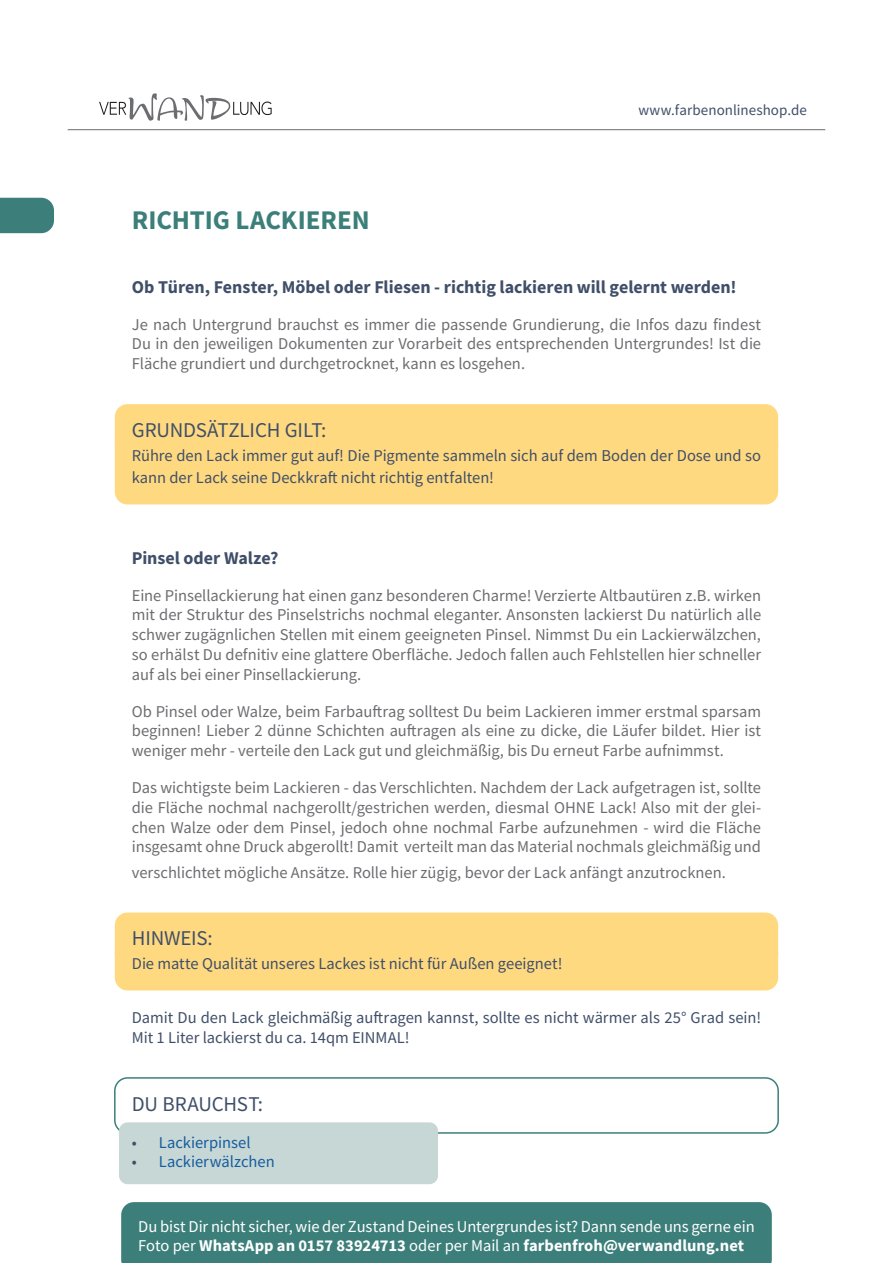
<style>
.page{position:relative;width:893px;height:1263px;background:#fff}
.page>*{position:absolute;margin:0;border:0;box-sizing:border-box;transform-origin:0 0}
.Überschrift{font:700 27px "Source Sans Pro";letter-spacing:-.005em;color:#3c7f7a}
.T_I_P_P_an_sich{font:21px "Source Sans Pro";letter-spacing:-.01em;color:#404f69}
.DU_BRAUCHST{font:21px "Source Sans Pro";letter-spacing:-.005em;color:#404f69}
.Frage___Gegebenheit{font:700 18px "Source Sans Pro";color:#404f69}
.Antwort___Anleitung{font:16.5px/19.8px "Source Sans Pro";letter-spacing:-.005em;color:#6c6d70;text-align:justify}
.Tipp{font:16.5px/21.6px "Source Sans Pro";color:#404f69}
.t1{font:16.5px/19.8px "Source Sans Pro";color:#fff}
.Antwort___Anleitung-2{font:16.5px/19.8px "Source Sans Pro";letter-spacing:-.005em;color:#404f69}
.t2{font:16.5px "Source Sans Pro";color:#175d9e}
.t3{font:15px "Source Sans Pro";letter-spacing:.005em;color:#404f69}
.s1{color:#404f69}
.s2{font-weight:700}
</style>
<div class="page">
<hr style="left:68px;top:129px;width:757px;height:1px;background:#6c6d70">
<svg style="left:99px;top:93px;width:173px;height:28px"></svg>
<div style="left:0;top:198px;width:54px;height:35px;background:#3c7f7a"></div>
<div style="left:121px;top:1202px;width:651px;height:61px;background:#3c7f7a"></div>
<div style="left:115px;top:404px;width:663px;height:55px;background:#ffd97f;border-radius:13px"></div>
<div style="left:115px;top:432px;width:663px;height:72px;background:#ffd97f;border-radius:13px"></div>
<div style="left:115px;top:912px;width:663px;height:55px;background:#ffd97f;border-radius:13px"></div>
<div style="left:115px;top:940px;width:663px;height:50px;background:#ffd97f;border-radius:13px"></div>
<div style="left:114px;top:1077px;width:665px;height:57px;border:2px solid #3c7f7a;border-radius:13px"></div>
<div style="left:119px;top:1122px;width:319px;height:42px;background:#c6d7d5;border-radius:9px"></div>
<div style="left:119px;top:1142px;width:319px;height:42px;background:#c6d7d5;border-radius:9px"></div>
<p class="Überschrift" style="left:132px;top:201px;width:239px">RICHTIG LACKIEREN</p>
<p class="t3" style="left:638px;top:100px;width:170px">www.farbenonlineshop.de</p>
<p class="Frage___Gegebenheit" style="left:132px;top:275px;width:606px">Ob Türen, Fenster, Möbel oder Fliesen - richtig lackieren will gelernt werden!</p>
<p class="Antwort___Anleitung" style="left:132px;top:314px;width:631px">Je nach Untergrund brauchst es immer die passende Grundierung, die Infos dazu findest Du in den jeweiligen Dokumenten zur Vorarbeit des entsprechenden Untergrundes! Ist die Fläche grundiert und durchgetrocknet, kann es losgehen.</p>
<p class="T_I_P_P_an_sich" style="left:132px;top:417px;width:196px">GRUNDSÄTZLICH GILT:</p>
<p class="Tipp" style="left:132px;top:445px;width:631px">Rühre den Lack immer gut auf! Die Pigmente sammeln sich auf dem Boden der Dose und so kann der Lack seine Deckkraft nicht richtig entfalten!</p>
<p class="Frage___Gegebenheit" style="left:132px;top:545px;width:148px">Pinsel oder Walze?</p>
<p class="Antwort___Anleitung" style="left:132px;top:585px;width:631px">Eine Pinsellackierung hat einen ganz besonderen Charme! Verzierte Altbautüren z.B. wirken mit der Struktur des Pinselstrichs nochmal eleganter. Ansonsten lackierst Du natürlich alle schwer zugägnlichen Stellen mit einem geeigneten Pinsel. Nimmst Du ein Lackierwälzchen, so erhälst Du defnitiv eine glattere Oberfläche. Jedoch fallen auch Fehlstellen hier schneller auf als bei einer Pinsellackierung.</p>
<p class="Antwort___Anleitung" style="left:132px;top:701px;width:631px">Ob Pinsel oder Walze, beim Farbauftrag solltest Du beim Lackieren immer erstmal sparsam beginnen! Lieber 2 dünne Schichten auftragen als eine zu dicke, die Läufer bildet. Hier ist weniger mehr - verteile den Lack gut und gleichmäßig, bis Du erneut Farbe aufnimmst.</p>
<p class="Antwort___Anleitung" style="left:132px;top:777px;width:631px">Das wichtigste beim Lackieren - das Verschlichten. Nachdem der Lack aufgetragen ist, sollte die Fläche nochmal nachgerollt/gestrichen werden, diesmal OHNE Lack! Also mit der glei&shy;chen Walze oder dem Pinsel, jedoch ohne nochmal Farbe aufzunehmen - wird die Fläche insgesamt ohne Druck abgerollt! Damit verteilt man das Material nochmals gleichmäßig und</p>
<p class="Antwort___Anleitung" style="left:132px;top:862px;width:596px">verschlichtet mögliche Ansätze. Rolle hier zügig, bevor der Lack anfängt anzutrocknen.</p>
<p class="T_I_P_P_an_sich" style="left:132px;top:925px;width:82px">HINWEIS:</p>
<p class="Tipp" style="left:132px;top:953px;width:432px">Die matte Qualität unseres Lackes ist nicht für Außen geeignet!</p>
<p class="Antwort___Anleitung-2" style="left:132px;top:1008px;width:631px">Damit Du den Lack gleichmäßig auftragen kannst, sollte es nicht wärmer als 25° Grad sein!<br>Mit 1 Liter lackierst du ca. 14qm EINMAL!</p>
<p class="DU_BRAUCHST" style="left:132px;top:1090px;width:133px">DU BRAUCHST:</p>
<p class="t2" style="left:132px;top:1131px;width:120px"><span class="s1">•</span> Lackierpinsel</p>
<p class="t2" style="left:132px;top:1151px;width:144px"><span class="s1">•</span> Lackierwälzchen</p>
<p class="t1" style="left:138px;top:1216px;width:618px">Du bist Dir nicht sicher, wie der Zustand Deines Untergrundes ist? Dann sende uns gerne ein<br>Foto per <span class="s2">WhatsApp an 0157 83924713</span> oder per Mail an <span class="s2">farbenfroh@verwandlung.net</span></p>
</div>
